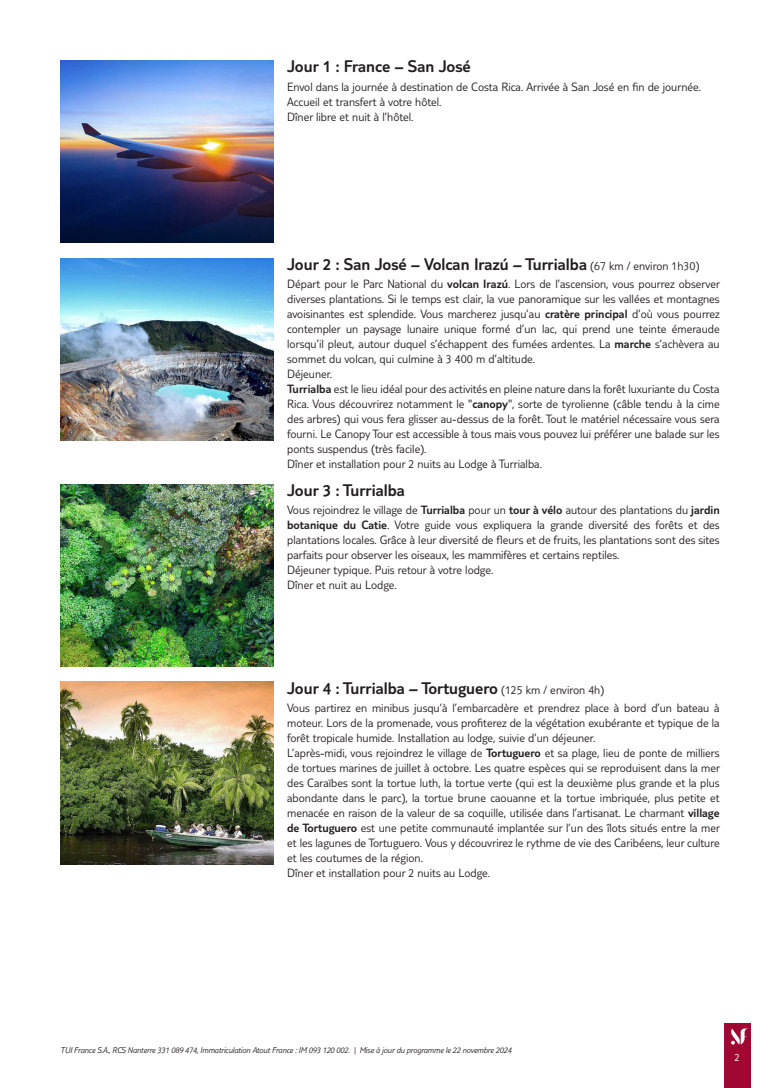
<style>
.page{position:relative;width:780px;height:1088px;background:#fff}
.page>*{position:absolute;margin:0;border:0;box-sizing:border-box;transform-origin:0 0}
.t1{font:300 17.5px "TUI Type";color:#231f20}
.t2{font:300 12.5px/15px "TUI Type";color:#231f20}
.t3{font:300 11.25px "TUI Type";color:#fff}
.t4{font:italic 300 8.75px "TUI Type";letter-spacing:-.02em;color:#231f20}
.s1{font-size:12.5px}
.s2{font-style:inherit}
</style>
<div class="page">
<div style="left:724px;top:1023px;width:26px;height:65px;background:#9e0832"></div>
<svg style="left:731px;top:1028px;width:17px;height:16px"></svg>
<img style="left:60px;top:60px;width:213px;height:182px">
<img style="left:60px;top:258px;width:213px;height:182px">
<img style="left:60px;top:484px;width:213px;height:182px">
<img style="left:60px;top:682px;width:213px;height:182px">
<h1 class="t1" style="left:287px;top:56px;width:185px">Jour 1 : France – San José</h1>
<p class="t2" style="left:287px;top:79px;width:415px">Envol dans la journée à destination de Costa Rica. Arrivée à San José en fin de journée.<br>Accueil et transfert à votre hôtel.<br>Dîner libre et nuit à l’hôtel.</p>
<h1 class="t1" style="left:287px;top:254px;width:414px">Jour 2 : San José – Volcan Irazú – Turrialba <span class="s1">(67 km / environ 1h30)</span></h1>
<p class="t2" style="left:287px;top:276px;width:434px">Départ pour le Parc National du <span class="s2">volcan Irazú</span>. Lors de l’ascension, vous pourrez observer diverses plantations. Si le temps est clair, la vue panoramique sur les vallées et montagnes avoisinantes est splendide. Vous marcherez jusqu’au <span class="s2">cratère principal</span> d’où vous pourrez contempler un paysage lunaire unique formé d’un lac, qui prend une teinte émeraude lorsqu’il pleut, autour duquel s’échappent des fumées ardentes. La <span class="s2">marche</span> s’achèvera au sommet du volcan, qui culmine à 3 400 m d’altitude.<br>Déjeuner.<br><span class="s2">Turrialba</span> est le lieu idéal pour des activités en pleine nature dans la forêt luxuriante du Costa Rica. Vous découvrirez notamment le "<span class="s2">canopy</span>", sorte de tyrolienne (câble tendu à la cime des arbres) qui vous fera glisser au-dessus de la forêt. Tout le matériel nécessaire vous sera fourni. Le Canopy Tour est accessible à tous mais vous pouvez lui préférer une balade sur les ponts suspendus (très facile).<br>Dîner et installation pour 2 nuits au Lodge à Turrialba.</p>
<h1 class="t1" style="left:287px;top:480px;width:119px">Jour 3 : Turrialba</h1>
<p class="t2" style="left:287px;top:502px;width:434px">Vous rejoindrez le village de <span class="s2">Turrialba</span> pour un <span class="s2">tour à vélo</span> autour des plantations du <span class="s2">jardin botanique du Catie</span>. Votre guide vous expliquera la grande diversité des forêts et des plantations locales. Grâce à leur diversité de fleurs et de fruits, les plantations sont des sites parfaits pour observer les oiseaux, les mammifères et certains reptiles.<br>Déjeuner typique. Puis retour à votre lodge.<br>Dîner et nuit au Lodge.</p>
<h1 class="t1" style="left:287px;top:678px;width:318px">Jour 4 : Turrialba – Tortuguero <span class="s1">(125 km / environ 4h)</span></h1>
<p class="t2" style="left:287px;top:700px;width:434px">Vous partirez en minibus jusqu’à l’embarcadère et prendrez place à bord d’un bateau à moteur. Lors de la promenade, vous profiterez de la végétation exubérante et typique de la forêt tropicale humide. Installation au lodge, suivie d’un déjeuner.<br>L’après-midi, vous rejoindrez le village de <span class="s2">Tortuguero</span> et sa plage, lieu de ponte de milliers de tortues marines de juillet à octobre. Les quatre espèces qui se reproduisent dans la mer des Caraïbes sont la tortue luth, la tortue verte (qui est la deuxième plus grande et la plus abondante dans le parc), la tortue brune caouanne et la tortue imbriquée, plus petite et menacée en raison de la valeur de sa coquille, utilisée dans l’artisanat. Le charmant <span class="s2">village de Tortuguero</span> est une petite communauté implantée sur l’un des îlots situés entre la mer et les lagunes de Tortuguero. Vous y découvrirez le rythme de vie des Caribéens, leur culture et les coutumes de la région.<br>Dîner et installation pour 2 nuits au Lodge.</p>
<p class="t4" style="left:60px;top:1045px;width:452px">TUI France S.A., RCS Nanterre 331 089 474, Immatriculation Atout France : IM 093 120 002. | Mise à jour du programme le 22 novembre 2024</p>
<p class="t3" style="left:734px;top:1050px;width:7px">2</p>
</div>
